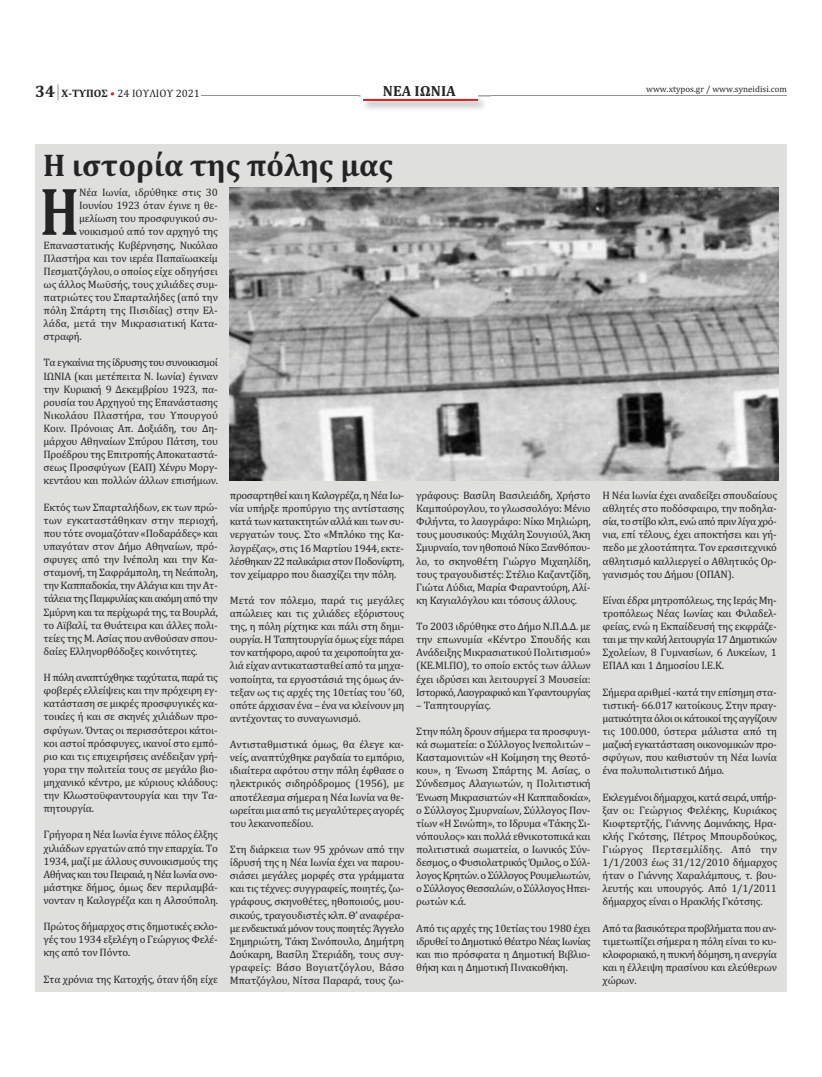
<style>
.page{position:relative;width:822px;height:1077px;background:#fff}
.page>*{position:absolute;margin:0;border:0;box-sizing:border-box;transform-origin:0 0}
.t1{font:700 68.4px "Cambria";color:#232424;scale:.79 1}
.t2{font:700 31.8px "Cambria";color:#232424}
.t3{font:700 14.9px "Cambria";color:#262425}
.t4{font:10.9px/13.1px "Cambria";letter-spacing:-.02em;color:#232424;text-align:justify}
.t5{font:10.9px "Cambria";color:#232424}
.t6{font:8.9px "Cambria";color:#232424}
.s1{font-weight:700;font-size:16.9px}
.s2{font-weight:700}
.s3{color:#cb242a}
</style>
<div class="page">
<hr style="left:201px;top:95px;width:586px;height:1px;background:#929292">
<img style="left:359px;top:95px;width:132px;height:15px">
<img style="left:361px;top:95px;width:117px;height:4px">
<svg style="left:384px;top:95px;width:72px;height:1px"></svg>
<hr style="left:363px;top:99px;width:115px;height:2px;background:#cb242a">
<svg style="left:58px;top:85px;width:1px;height:15px"></svg>
<div style="left:35px;top:144px;width:752px;height:848px;background:#dfdfde"></div>
<img style="left:229px;top:188px;width:549px;height:293px">
<p class="t5" style="left:35px;top:89px;width:166px"><span class="s1">34</span> <span class="s2">Χ‑ΤΥΠΟΣ</span> <span class="s3">•</span> 24 ΙΟΥΛΙΟΥ 2021</p>
<h3 class="t3" style="left:383px;top:86px;width:75px">ΝΕΑ ΙΩΝΙΑ</h3>
<p class="t6" style="left:646px;top:86px;width:142px">www.xtypos.gr / www.syneidisi.com</p>
<h2 class="t2" style="left:43px;top:154px;width:351px">Η ιστορία της πόλης μας</h2>
<p class="t4" style="left:79px;top:187px;width:140px">Νέα Ιωνία, ιδρύθηκε στις 30</p>
<p class="t4" style="left:79px;top:200px;width:140px">Ιουνίου 1923 όταν έγινε η θε‐</p>
<p class="t4" style="left:79px;top:213px;width:140px">μελίωση του προσφυγικού συ‐</p>
<p class="t4" style="left:79px;top:226px;width:140px">νοικισμού από τον αρχηγό της</p>
<p class="t4" style="left:44px;top:239px;width:176px">Επαναστατικής Κυβέρνησης, Νικόλαο</p>
<p class="t4" style="left:44px;top:252px;width:176px">Πλαστήρα και τον ιερέα Παπαϊωακείμ</p>
<p class="t4" style="left:44px;top:266px;width:176px">Πεσματζόγλου, ο οποίος είχε οδηγήσει</p>
<p class="t5" style="left:44px;top:280px;width:176px">ως άλλος Μωϋσής, τους χιλιάδες συμ‐</p>
<p class="t4" style="left:44px;top:292px;width:176px">πατριώτες του Σπαρταλήδες (από την</p>
<p class="t5" style="left:44px;top:306px;width:176px">πόλη Σπάρτη της Πισιδίας) στην Ελ‐</p>
<p class="t5" style="left:44px;top:320px;width:176px">λάδα, μετά την Μικρασιατική Κατα‐</p>
<p class="t4" style="left:44px;top:331px;width:40px">στραφή.</p>
<p class="t4" style="left:44px;top:357px;width:176px">Τα εγκαίνια της ίδρυσης του συνοικισμοί ΙΩΝΙΑ (και μετέπειτα Ν. Ιωνία) έγιναν την Κυριακή 9 Δεκεμβρίου 1923, πα‐ ρουσία του Αρχηγού της Επανάστασης Νικολάου Πλαστήρα, του Υπουργού Κοιν. Πρόνοιας Απ. Δοξιάδη, του Δη‐ μάρχου Αθηναίων Σπύρου Πάτση, του Προέδρου της Επιτροπής Αποκαταστά‐ σεως Προσφύγων (ΕΑΠ) Χένρυ Μοργ‐ κεντάου και πολλών άλλων επισήμων.</p>
<p class="t4" style="left:44px;top:502px;width:176px">Εκτός των Σπαρταλήδων, εκ των πρώ‐ των εγκαταστάθηκαν στην περιοχή, που τότε ονομαζόταν «Ποδαράδες» και υπαγόταν στον Δήμο Αθηναίων, πρό‐ σφυγες από την Ινέπολη και την Κα‐ σταμονή, τη Σαφράμπολη, τη Νεάπολη, την Καππαδοκία, την Αλάγια και την Ατ‐ τάλεια της Παμφυλίας και ακόμη από την Σμύρνη και τα περίχωρά της, τα Βουρλά, το Αϊβαλί, τα Θυάτειρα και άλλες πολι‐ τείες της Μ. Ασίας που ανθούσαν σπου‐ δαίες Ελληνορθόδοξες κοινότητες.</p>
<p class="t4" style="left:44px;top:672px;width:176px">Η πόλη αναπτύχθηκε ταχύτατα, παρά τις φοβερές ελλείψεις και την πρόχειρη εγ‐ κατάσταση σε μικρές προσφυγικές κα‐ τοικίες ή και σε σκηνές χιλιάδων προ‐ σφύγων. Όντας οι περισσότεροι κάτοι‐ κοι αστοί πρόσφυγες, ικανοί στο εμπό‐ ριο και τις επιχειρήσεις ανέδειξαν γρή‐ γορα την πολιτεία τους σε μεγάλο βιο‐ μηχανικό κέντρο, με κύριους κλάδους: την Κλωστοϋφαντουργία και την Τα‐ πητουργία.</p>
<p class="t4" style="left:44px;top:829px;width:176px">Γρήγορα η Νέα Ιωνία έγινε πόλος έλξης χιλιάδων εργατών από την επαρχία. Το 1934, μαζί με άλλους συνοικισμούς της Αθήνας και του Πειραιά, η Νέα Ιωνία ονο‐ μάστηκε δήμος, όμως δεν περιλαμβά‐ νονταν η Καλογρέζα και η Αλσούπολη.</p>
<p class="t4" style="left:44px;top:921px;width:176px">Πρώτος δήμαρχος στις δημοτικές εκλο‐ γές του 1934 εξελέγη ο Γεώργιος Φελέ‐ κης από τον Πόντο.</p>
<p class="t4" style="left:44px;top:973px;width:176px">Στα χρόνια της Κατοχής, όταν ήδη είχε</p>
<h1 class="t1" style="left:40px;top:187px;width:51px">Η</h1>
<p class="t4" style="left:230px;top:490px;width:176px">προσαρτηθεί και η Καλογρέζα, η Νέα Ιω‐ νία υπήρξε προπύργιο της αντίστασης κατά των κατακτητών αλλά και των συ‐ νεργατών τους. Στο «Μπλόκο της Κα‐ λογρέζας», στις 16 Μαρτίου 1944, εκτε‐ λέσθηκαν 22 παλικάρια στον Ποδονίφτη, τον χείμαρρο που διασχίζει την πόλη.</p>
<p class="t4" style="left:230px;top:595px;width:176px">Μετά τον πόλεμο, παρά τις μεγάλες απώλειες και τις χιλιάδες εξόριστους της, η πόλη ρίχτηκε και πάλι στη δημι‐ ουργία. Η Ταπητουργία όμως είχε πάρει τον κατήφορο, αφού τα χειροποίητα χα‐ λιά είχαν αντικατασταθεί από τα μηχα‐ νοποίητα, τα εργοστάσιά της όμως άν‐ τεξαν ως τις αρχές της 10ετίας του ’60, οπότε άρχισαν ένα – ένα να κλείνουν μη αντέχοντας το συναγωνισμό.</p>
<p class="t4" style="left:230px;top:739px;width:176px">Αντισταθμιστικά όμως, θα έλεγε κα‐ νείς, αναπτύχθηκε ραγδαία το εμπόριο, ιδιαίτερα αφότου στην πόλη έφθασε ο ηλεκτρικός σιδηρόδρομος (1956), με αποτέλεσμα σήμερα η Νέα Ιωνία να θε‐ ωρείται μια από τις μεγαλύτερες αγορές του λεκανοπεδίου.</p>
<p class="t4" style="left:230px;top:844px;width:176px">Στη διάρκεια των 95 χρόνων από την ίδρυσή της η Νέα Ιωνία έχει να παρου‐ σιάσει μεγάλες μορφές στα γράμματα και τις τέχνες: συγγραφείς, ποιητές, ζω‐ γράφους, σκηνοθέτες, ηθοποιούς, μου‐ σικούς, τραγουδιστές κλπ. Θ’ αναφέρα‐ με ενδεικτικά μόνον τους ποιητές: Άγγελο Σημηριώτη, Τάκη Σινόπουλο, Δημήτρη Δούκαρη, Βασίλη Στεριάδη, τους συγ‐ γραφείς: Βάσο Βογιατζόγλου, Βάσο Μπατζόγλου, Νίτσα Παραρά, τους ζω‐</p>
<p class="t4" style="left:416px;top:490px;width:176px">γράφους: Βασίλη Βασιλειάδη, Χρήστο Καμπούρογλου, το γλωσσολόγο: Μένιο Φιλήντα, το λαογράφο: Νίκο Μηλιώρη, τους μουσικούς: Μιχάλη Σουγιούλ, Άκη Σμυρναίο, τον ηθοποιό Νίκο Ξανθόπου‐ λο, το σκηνοθέτη Γιώργο Μιχαηλίδη, τους τραγουδιστές: Στέλιο Καζαντζίδη, Γιώτα Λύδια, Μαρία Φαραντούρη, Αλί‐ κη Καγιαλόγλου και τόσους άλλους.</p>
<p class="t4" style="left:416px;top:621px;width:176px">Το 2003 ιδρύθηκε στο Δήμο Ν.Π.Δ.Δ. με την επωνυμία «Κέντρο Σπουδής και Ανάδειξης Μικρασιατικού Πολιτισμού» (ΚΕ.ΜΙ.ΠΟ), το οποίο εκτός των άλλων έχει ιδρύσει και λειτουργεί 3 Μουσεία:<br>Ιστορικό, Λαογραφικό και Υφαντουργίας</p>
<p class="t4" style="left:416px;top:700px;width:76px">– Ταπητουργίας.</p>
<p class="t4" style="left:416px;top:726px;width:176px">Στην πόλη δρουν σήμερα τα προσφυγι‐ κά σωματεία: ο Σύλλογος Ινεπολιτών – Κασταμονιτών «Η Κοίμηση της Θεοτό‐ κου», η Ένωση Σπάρτης Μ. Ασίας, ο Σύνδεσμος Αλαγιωτών, η Πολιτιστική Ένωση Μικρασιατών «Η Καππαδοκία», ο Σύλλογος Σμυρναίων, Σύλλογος Πον‐ τίων «Η Σινώπη», το Ιδρυμα «Τάκης Σι‐ νόπουλος» και πολλά εθνικοτοπικά και πολιτιστικά σωματεία, ο Ιωνικός Σύν‐ δεσμος, ο Φυσιολατρικός Όμιλος, ο Σύλ‐ λογος Κρητών. ο Σύλλογος Ρουμελιωτών, ο Σύλλογος Θεσσαλών, ο Σύλλογος Ηπει‐ ρωτών κ.ά.</p>
<p class="t4" style="left:416px;top:922px;width:176px">Από τις αρχές της 10ετίας του 1980 έχει ιδρυθεί το Δημοτικό Θέατρο Νέας Ιωνίας και πιο πρόσφατα η Δημοτική Βιβλιο‐ θήκη και η Δημοτική Πινακοθήκη.</p>
<p class="t4" style="left:603px;top:490px;width:176px">Η Νέα Ιωνία έχει αναδείξει σπουδαίους αθλητές στο ποδόσφαιρο, την ποδηλα‐ σία, το στίβο κλπ., ενώ από πριν λίγα χρό‐ νια, επί τέλους, έχει αποκτήσει και γή‐ πεδο με χλοοτάπητα. Τον ερασιτεχνικό αθλητισμό καλλιεργεί ο Αθλητικός Ορ‐ γανισμός του Δήμου (ΟΠΑΝ).</p>
<p class="t4" style="left:603px;top:595px;width:176px">Είναι έδρα μητροπόλεως, της Ιεράς Μη‐ τροπόλεως Νέας Ιωνίας και Φιλαδελ‐ φείας, ενώ η Εκπαίδευσή της εκφράζε‐ ται με την καλή λειτουργία 17 Δημοτικών Σχολείων, 8 Γυμνασίων, 6 Λυκείων, 1<br>ΕΠΑΛ και 1 Δημοσίου Ι.Ε.Κ.</p>
<p class="t4" style="left:603px;top:687px;width:176px">Σήμερα αριθμεί ‐κατά την επίσημη στα‐ τιστική‐ 66.017 κατοίκους. Στην πραγ‐ ματικότητα όλοι οι κάτοικοί της αγγίζουν τις 100.000, ύστερα μάλιστα από τη μαζική εγκατάσταση οικονομικών προ‐ σφύγων, που καθιστούν τη Νέα Ιωνία ένα πολυπολιτιστικό Δήμο.</p>
<p class="t4" style="left:603px;top:791px;width:176px">Εκλεγμένοι δήμαρχοι, κατά σειρά, υπήρ‐ ξαν οι: Γεώργιος Φελέκης, Κυριάκος Κιοφτερτζής, Γιάννης Δομνάκης, Ηρα‐ κλής Γκότσης, Πέτρος Μπουρδούκος, Γιώργος Περτσεμλίδης. Από την 1/1/2003 έως 31/12/2010 δήμαρχος ήταν ο Γιάννης Χαραλάμπους, τ. βου‐ λευτής και υπουργός. Από 1/1/2011 δήμαρχος είναι ο Ηρακλής Γκότσης.</p>
<p class="t4" style="left:603px;top:922px;width:176px">Από τα βασικότερα προβλήματα που αν‐ τιμετωπίζει σήμερα η πόλη είναι το κυ‐ κλοφοριακό, η πυκνή δόμηση, η ανεργία και η έλλειψη πρασίνου και ελεύθερων χώρων.</p>
</div>
